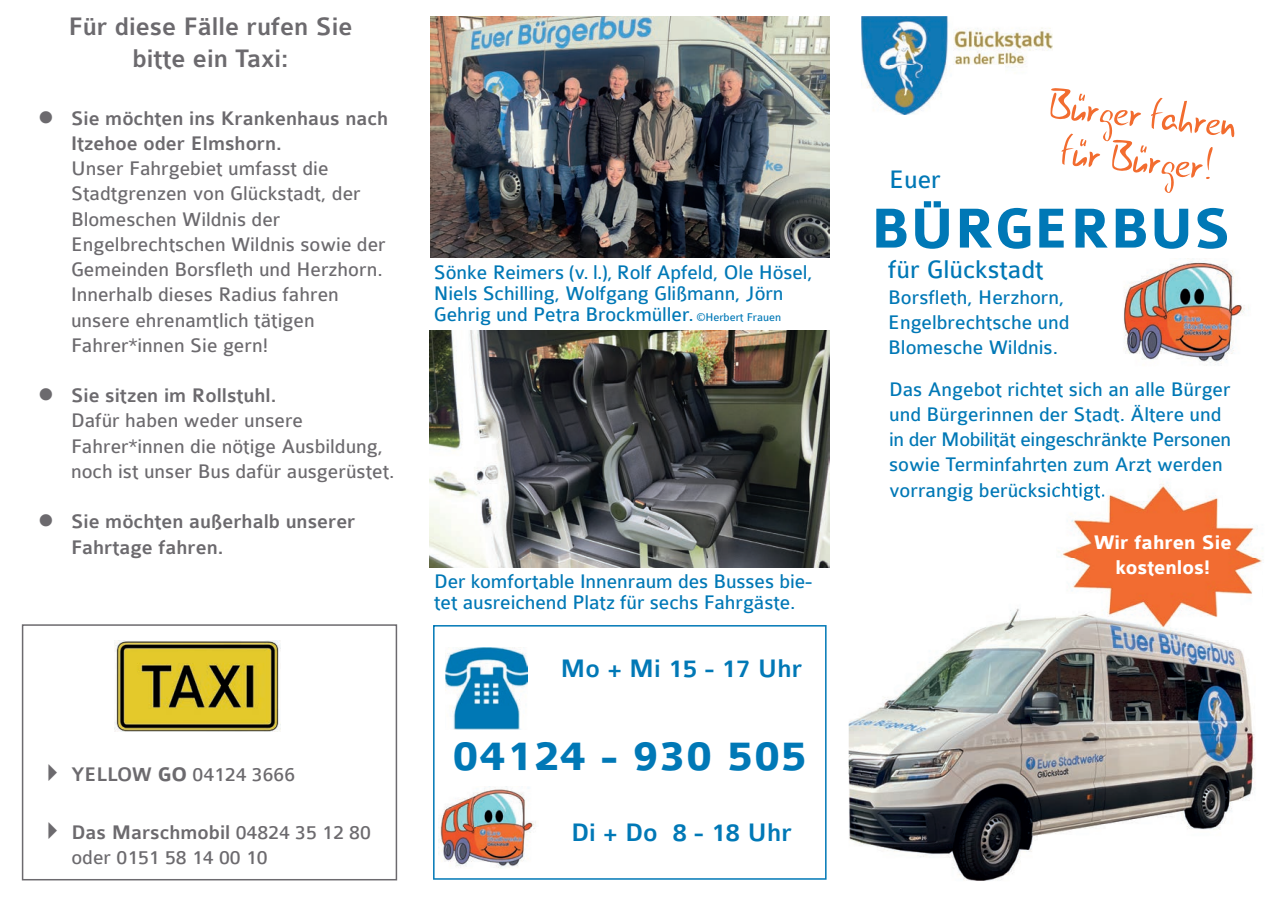
<style>
.page{position:relative;width:1272px;height:902px;background:#fff}
.page>*{position:absolute;margin:0;border:0;box-sizing:border-box;transform-origin:0 0}
.t1{font:700 60px "Colaborate";color:#0078b6}
.t2{font:54px/45px "Gunny Handwriting";color:#f26c2f;text-align:center}
.t3{font:700 45px "Colaborate";letter-spacing:.03em;color:#0078b6}
.t4{font:500 27px/32.4px "Colaborate";color:#6c6a6e;text-align:center}
.t5{font:500 27px "Colaborate";color:#0078b6}
.t6{font:27px "Colaborate";color:#0078b6}
.t7{font:21px/25.2px "Colaborate";letter-spacing:-.005em;color:#0078b6}
.t8{font:21px/25.2px "Colaborate";color:#6c6a6e}
.t9{font:500 21px/25.2px "Colaborate";color:#6c6a6e}
.t10{font:700 21px/25.2px "Colaborate";color:#fff;text-align:center}
.s1{font-weight:500}
.s2{font-weight:700}
.s3{font-size:12px}
</style>
<div class="page">
<img style="left:861px;top:17px;width:191px;height:97px">
<img style="left:1123px;top:258px;width:122px;height:105px">
<img style="left:848px;top:608px;width:258px;height:273px">
<img style="left:1106px;top:647px;width:149px;height:183px">
<img style="left:1058px;top:482px;width:205px;height:81px">
<img style="left:1056px;top:559px;width:205px;height:88px">
<img style="left:1056px;top:482px;width:49px;height:18px">
<img style="left:430px;top:17px;width:399px;height:240px">
<img style="left:430px;top:330px;width:399px;height:237px">
<svg style="left:433px;top:625px;width:393px;height:254px"></svg>
<img style="left:438px;top:786px;width:100px;height:82px">
<img style="left:445px;top:647px;width:82px;height:82px">
<img style="left:115px;top:640px;width:166px;height:91px">
<div style="left:22px;top:624px;width:375px;height:256px;border:2px solid #6c6a6e"></div>
<p class="t4" style="left:69px;top:11px;width:285px">Für diese Fälle rufen Sie bitte ein Taxi:</p>
<p class="t9" style="left:71px;top:106px;width:319px;text-indent:-33px">● Sie möchten ins Krankenhaus nach<br>Itzehoe oder Elmshorn.</p>
<p class="t8" style="left:71px;top:156px;width:316px">Unser Fahrgebiet umfasst die<br>Stadtgrenzen von Glückstadt, der<br>Blomeschen Wildnis der<br>Engelbrechtschen Wildnis sowie der<br>Gemeinden Borsfleth und Herzhorn.<br>Innerhalb dieses Radius fahren unsere ehrenamtlich tätigen<br>Fahrer*innen Sie gern!</p>
<p class="t8" style="left:71px;top:383px;width:325px;text-indent:-33px">● <span class="s1">Sie sitzen im Rollstuhl.<br></span>Dafür haben weder unsere<br>Fahrer*innen die nötige Ausbildung, noch ist unser Bus dafür ausgerüstet.</p>
<p class="t9" style="left:71px;top:509px;width:286px;text-indent:-33px">● Sie möchten außerhalb unserer<br>Fahrtage fahren.</p>
<p class="t8" style="left:38px;top:762px;width:258px">✔ <span class="s1">YELLOW</span> <span class="s2">GO</span> 04124 3666</p>
<p class="t8" style="left:71px;top:819px;width:301px;text-indent:-33px">✔ <span class="s1">Das Marschmobil</span> 04824 35 12 80 oder 0151 58 14 00 10</p>
<p class="t7" style="left:434px;top:262px;width:380px;line-height:21px">Sönke Reimers (v. l.), Rolf Apfeld, Ole Hösel,<br>Niels Schilling, Wolfgang Glißmann, Jörn<br>Gehrig und Petra Brockmüller. <span class="s3">©Herbert Frauen</span></p>
<p class="t7" style="left:434px;top:571px;width:379px;line-height:21px">Der komfortable Innenraum des Busses bie&shy;tet ausreichend Platz für sechs Fahrgäste.</p>
<p class="t5" style="left:560px;top:654px;width:243px">Mo + Mi 15 - 17 Uhr</p>
<h3 class="t3" style="left:453px;top:732px;width:355px">04124 - 930 505</h3>
<p class="t5" style="left:571px;top:818px;width:222px">Di + Do 8 - 18 Uhr</p>
<p class="t6" style="left:889px;top:165px;width:53px">Euer</p>
<h2 class="t2" style="left:1047px;top:83px;width:193px;rotate:6deg">Bürger fahren fürBürger!</h2>
<h1 class="t1" style="left:870px;top:197px;width:361px">BÜRGERBUS</h1>
<p class="t6" style="left:888px;top:256px;width:157px">für Glückstadt</p>
<p class="t7" style="left:888px;top:284px;width:183px">Borsfleth, Herzhorn,<br>Engelbrechtsche und<br>Blomesche Wildnis.</p>
<p class="t7" style="left:889px;top:376px;width:343px">Das Angebot richtet sich an alle Bürger und Bürgerinnen der Stadt. Ältere und in der Mobilität eingeschränkte Personen sowie Terminfahrten zum Arzt werden vorrangig berücksichtigt.</p>
<p class="t10" style="left:1093px;top:530px;width:139px">Wir fahren Sie kostenlos!</p>
</div>
